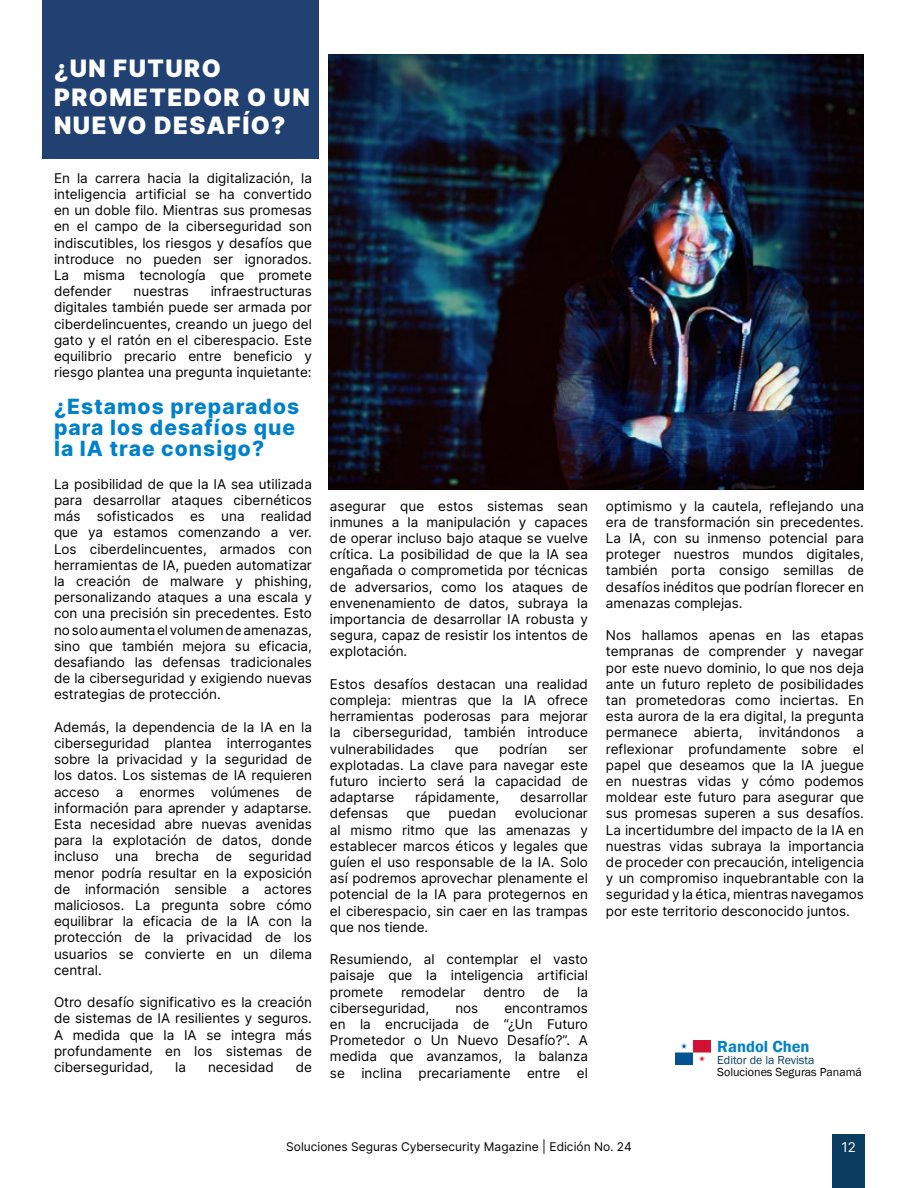
<style>
.page{position:relative;width:918px;height:1188px;background:#fff}
.page>*{position:absolute;margin:0;border:0;box-sizing:border-box;transform-origin:0 0}
.t1{font:900 24px/28.5px "Inter";letter-spacing:.06em;color:#fff}
.t2{font:800 21px/21px "Inter";letter-spacing:.05em;color:#0081cb}
.t3{font:600 16.5px "Franklin Gothic";color:#0081cb}
.t4{font:13.5px/16.2px "Inter";color:#000;text-align:justify}
.t5{font:13.5px "Inter";color:#fff}
.t6{font:12px "Inter";color:#000}
.t7{font:12px "Franklin Gothic";color:#000}
.t8{font:12px "Franklin Gothic";color:#0a3c60}
</style>
<div class="page">
<div style="left:833px;top:1134px;width:32px;height:54px;background:#0a3c60"></div>
<div style="left:43px;top:0;width:276px;height:158px;background:#204172"></div>
<img style="left:675px;top:1040px;width:36px;height:24px">
<img style="left:329px;top:54px;width:535px;height:436px">
<h1 class="t1" style="left:54px;top:53px;width:257px">¿UN FUTURO<br>PROMETEDOR O UN<br>NUEVO DESAFÍO?</h1>
<p class="t4" style="left:54px;top:170px;width:260px">En la carrera hacia la digitalización, la inteligencia artificial se ha convertido en un doble filo. Mientras sus promesas en el campo de la ciberseguridad son indiscutibles, los riesgos y desafíos que introduce no pueden ser ignorados.<br>La misma tecnología que promete defender</p>
<p class="t4" style="left:54px;top:283px;width:260px;text-indent:157px">infraestructuras digitales también puede ser armada por ciberdelincuentes, creando un juego del gato y el ratón en el ciberespacio. Este equilibrio precario entre beneficio y riesgo plantea una pregunta inquietante:</p>
<h2 class="t2" style="left:54px;top:396px;width:247px">¿Estamos preparados para los desafíos que la IA trae consigo?</h2>
<p class="t4" style="left:54px;top:476px;width:260px">La posibilidad de que la IA sea utilizada para desarrollar ataques cibernéticos más sofisticados es una realidad que ya estamos comenzando a ver.<br>Los ciberdelincuentes, armados con herramientas de IA, pueden automatizar la creación de malware y phishing, personalizando ataques a una escala y con una precisión sin precedentes. Esto no solo aumenta el volumen de amenazas, sino que también mejora su eficacia, desafiando las defensas tradicionales de la ciberseguridad y exigiendo nuevas estrategias de protección.</p>
<p class="t4" style="left:54px;top:719px;width:260px">Además, la dependencia de la IA en la ciberseguridad plantea interrogantes sobre la privacidad y la seguridad de los datos. Los sistemas de IA requieren acceso a enormes volúmenes de información para aprender y adaptarse.<br>Esta necesidad abre nuevas avenidas para la explotación de datos, donde incluso una brecha de seguridad menor podría resultar en la exposición de información sensible a actores maliciosos. La pregunta sobre cómo equilibrar la eficacia de la IA con la protección de la privacidad de los usuarios se convierte en un dilema central.</p>
<p class="t4" style="left:54px;top:994px;width:259px">Otro desafío significativo es la creación de sistemas de IA resilientes y seguros.<br>A medida que la IA se integra más profundamente en los sistemas de ciberseguridad,</p>
<p class="t4" style="left:134px;top:283px;width:57px">nuestras</p>
<p class="t4" style="left:175px;top:1059px;width:12px">la</p>
<p class="t4" style="left:208px;top:1059px;width:67px">necesidad</p>
<p class="t4" style="left:296px;top:1059px;width:18px">de</p>
<p class="t4" style="left:330px;top:497px;width:260px">asegurar que estos sistemas sean inmunes a la manipulación y capaces de operar incluso bajo ataque se vuelve crítica. La posibilidad de que la IA sea engañada o comprometida por técnicas de adversarios, como los ataques de envenenamiento de datos, subraya la importancia de desarrollar IA robusta y segura, capaz de resistir los intentos de explotación.</p>
<p class="t4" style="left:330px;top:675px;width:260px">Estos desafíos destacan una realidad compleja: mientras que la IA ofrece herramientas poderosas para mejorar la ciberseguridad, también introduce vulnerabilidades</p>
<p class="t4" style="left:455px;top:740px;width:25px">que</p>
<p class="t4" style="left:499px;top:740px;width:50px">podrían</p>
<p class="t4" style="left:330px;top:740px;width:260px;text-indent:238px">ser explotadas. La clave para navegar este futuro incierto será la capacidad de adaptarse</p>
<p class="t4" style="left:415px;top:789px;width:86px">rápidamente,</p>
<p class="t4" style="left:520px;top:789px;width:69px">desarrollar</p>
<p class="t4" style="left:330px;top:805px;width:60px">defensas</p>
<p class="t4" style="left:407px;top:805px;width:25px">que</p>
<p class="t4" style="left:449px;top:805px;width:49px">puedan</p>
<p class="t4" style="left:330px;top:805px;width:259px;text-indent:185px">evolucionar al mismo ritmo que las amenazas y establecer marcos éticos y legales que guíen el uso responsable de la IA. Solo así podremos aprovechar plenamente el potencial de la IA para protegernos en el ciberespacio, sin caer en las trampas que nos tiende.</p>
<p class="t4" style="left:330px;top:951px;width:259px">Resumiendo, al contemplar el vasto paisaje que la inteligencia artificial promete</p>
<p class="t4" style="left:401px;top:983px;width:66px">remodelar</p>
<p class="t4" style="left:483px;top:983px;width:43px">dentro</p>
<p class="t4" style="left:543px;top:983px;width:18px">de</p>
<p class="t4" style="left:577px;top:983px;width:12px">la</p>
<p class="t4" style="left:330px;top:999px;width:101px">ciberseguridad,</p>
<p class="t4" style="left:455px;top:999px;width:25px">nos</p>
<p class="t4" style="left:330px;top:999px;width:260px;text-indent:174px">encontramos en la encrucijada de “¿Un Futuro Prometedor o Un Nuevo Desafío?”. A medida que avanzamos, la balanza se inclina precariamente entre el</p>
<p class="t4" style="left:606px;top:497px;width:259px">optimismo y la cautela, reflejando una era de transformación sin precedentes.<br>La IA, con su inmenso potencial para proteger nuestros mundos digitales, también porta consigo semillas de desafíos inéditos que podrían florecer en amenazas complejas.</p>
<p class="t4" style="left:606px;top:627px;width:260px">Nos hallamos apenas en las etapas tempranas de comprender y navegar por este nuevo dominio, lo que nos deja ante un futuro repleto de posibilidades tan prometedoras como inciertas. En esta aurora de la era digital, la pregunta permanece abierta, invitándonos a reflexionar profundamente sobre el papel que deseamos que la IA juegue en nuestras vidas y cómo podemos moldear este futuro para asegurar que sus promesas superen a sus desafíos.<br>La incertidumbre del impacto de la IA en nuestras vidas subraya la importancia de proceder con precaución, inteligencia y un compromiso inquebrantable con la seguridad y la ética, mientras navegamos por este territorio desconocido juntos.</p>
<p class="t3" style="left:717px;top:1036px;width:94px">Randol Chen</p>
<p class="t8" style="left:717px;top:1053px;width:99px">Editor de la Revista</p>
<p class="t7" style="left:717px;top:1065px;width:146px">Soluciones Seguras Panamá</p>
<p class="t6" style="left:286px;top:1138px;width:347px">Soluciones Seguras Cybersecurity Magazine | Edición No. 24</p>
<p class="t5" style="left:841px;top:1137px;width:16px">12</p>
</div>
